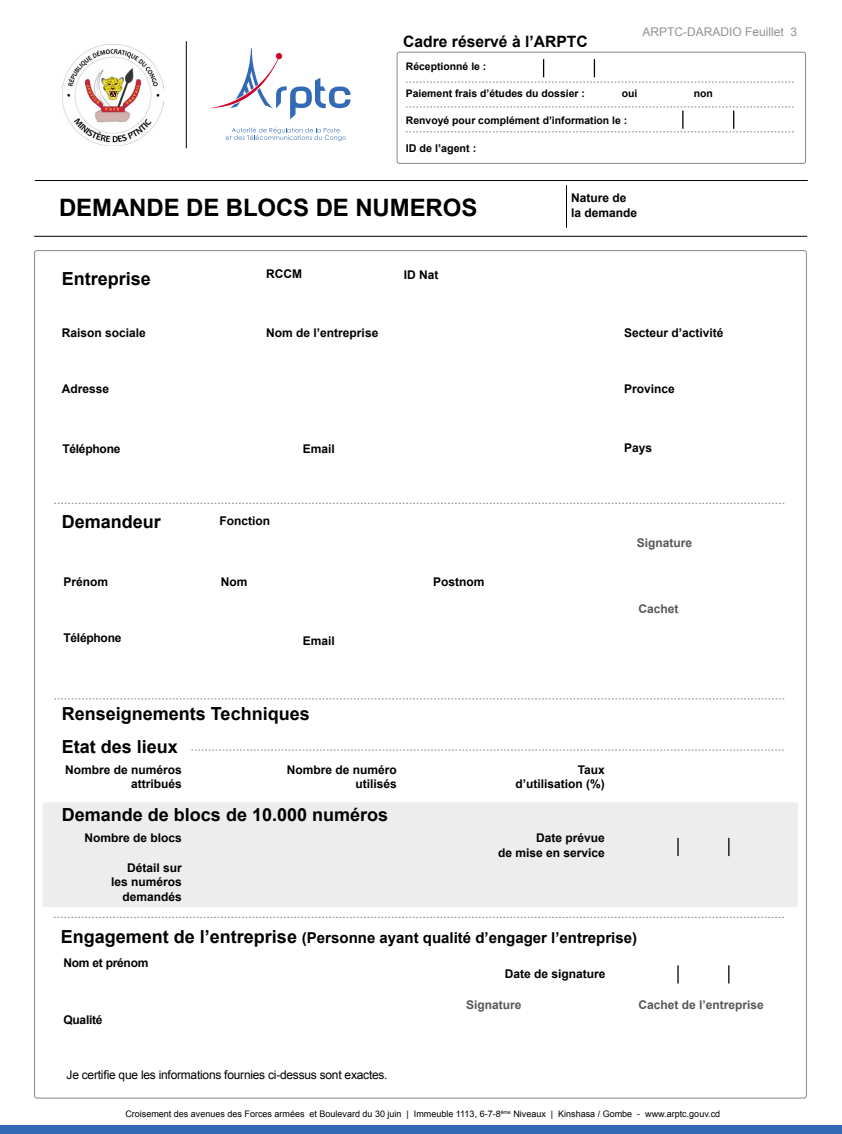
<style>
.page{position:relative;width:842px;height:1134px;background:#fff}
.page>*{position:absolute;margin:0;border:0;box-sizing:border-box;transform-origin:0 0}
.t1{font:700 24px "Arial";letter-spacing:-.005em;color:#000}
.t2{font:700 18px/32.4px "Arial";color:#000}
.t3{font:700 15.6px "Arial";color:#000}
.t4{font:700 15px "Arial";color:#000}
.t5{font:700 12px/14.4px "Arial";color:#000;text-align:right}
.t6{font:12px "Arial";letter-spacing:-.02em;color:#000}
.t7{font:700 12px "Arial";color:#575756}
.t8{font:700 12px "Arial";letter-spacing:-.02em;color:#000}
.t9{font:12px "Arial";color:#929292}
.t10{font:700 10.8px "Arial";color:#000}
.t11{font:700 10.4px "Arial";color:#000}
.t12{font:9px "Arial";color:#000}
.s1{font-size:18px}
</style>
<div class="page">
<div style="left:0;top:1125px;width:438px;height:9px;background:#3369b5"></div>
<div style="left:438px;top:1125px;width:256px;height:9px;background:#3369b5"></div>
<div style="left:694px;top:1125px;width:148px;height:9px;background:#3369b5"></div>
<div style="left:43px;top:802px;width:755px;height:105px;background:#ededed;border-radius:2px"></div>
<svg style="left:210px;top:48px;width:141px;height:71px"></svg>
<svg style="left:226px;top:128px;width:120px;height:13px"></svg>
<hr style="left:186px;top:41px;width:1px;height:107px;background:#000">
<hr style="left:566px;top:185px;width:1px;height:43px;background:#000">
<hr style="left:35px;top:180px;width:773px;height:1px;background:#000">
<hr style="left:34px;top:236px;width:773px;height:1px;background:#000">
<img style="left:62px;top:44px;width:101px;height:101px">
<div style="left:397px;top:52px;width:409px;height:112px;border:1px solid #878787;border-radius:2px"></div>
<svg style="left:406px;top:59px;width:388px;height:24px"></svg>
<svg style="left:54px;top:503px;width:730px;height:1px"></svg>
<svg style="left:191px;top:750px;width:593px;height:1px"></svg>
<svg style="left:54px;top:699px;width:730px;height:1px"></svg>
<svg style="left:54px;top:917px;width:730px;height:1px"></svg>
<svg style="left:406px;top:107px;width:388px;height:26px"></svg>
<svg style="left:677px;top:838px;width:2px;height:18px"></svg>
<svg style="left:728px;top:838px;width:1px;height:18px"></svg>
<svg style="left:677px;top:965px;width:2px;height:18px"></svg>
<svg style="left:728px;top:965px;width:1px;height:18px"></svg>
<p class="t9" style="left:643px;top:24px;width:156px">ARPTC-DARADIO Feuillet 3</p>
<p class="t3" style="left:403px;top:31px;width:186px">Cadre réservé à l’ARPTC</p>
<p class="t11" style="left:406px;top:59px;width:82px">Réceptionné le :</p>
<p class="t11" style="left:406px;top:86px;width:181px">Paiement frais d’études du dossier :</p>
<p class="t11" style="left:622px;top:86px;width:17px">oui</p>
<p class="t11" style="left:694px;top:86px;width:21px">non</p>
<p class="t11" style="left:406px;top:113px;width:223px">Renvoyé pour complément d’information le :</p>
<p class="t10" style="left:406px;top:141px;width:72px">ID de l’agent :</p>
<h1 class="t1" style="left:59px;top:192px;width:420px">DEMANDE DE BLOCS DE NUMEROS</h1>
<h2 class="t2" style="left:62px;top:263px;width:91px">Entreprise</h2>
<p class="t5" style="left:266px;top:267px;width:37px">RCCM</p>
<p class="t5" style="left:404px;top:268px;width:36px">ID Nat</p>
<p class="t5" style="left:62px;top:326px;width:86px">Raison sociale</p>
<p class="t5" style="left:266px;top:326px;width:114px">Nom de l’entreprise</p>
<p class="t5" style="left:62px;top:382px;width:49px">Adresse</p>
<p class="t8" style="left:62px;top:441px;width:60px">Téléphone</p>
<p class="t5" style="left:303px;top:442px;width:34px">Email</p>
<h2 class="t2" style="left:62px;top:506px;width:101px">Demandeur</h2>
<p class="t5" style="left:220px;top:514px;width:52px">Fonction</p>
<p class="t5" style="left:63px;top:575px;width:46px">Prénom</p>
<p class="t5" style="left:221px;top:575px;width:28px">Nom</p>
<p class="t5" style="left:433px;top:575px;width:53px">Postnom</p>
<p class="t8" style="left:63px;top:630px;width:60px">Téléphone</p>
<p class="t5" style="left:303px;top:634px;width:34px">Email</p>
<h2 class="t2" style="left:62px;top:698px;width:249px">Renseignements Techniques<br>Etat des lieux</h2>
<p class="t5" style="left:571px;top:191px;width:68px;text-align:left">Nature de la demande</p>
<p class="t5" style="left:624px;top:326px;width:101px">Secteur d’activité</p>
<p class="t5" style="left:624px;top:382px;width:52px">Province</p>
<p class="t5" style="left:624px;top:441px;width:30px">Pays</p>
<p class="t7" style="left:637px;top:534px;width:57px">Signature</p>
<p class="t7" style="left:638px;top:601px;width:42px">Cachet</p>
<p class="t5" style="left:65px;top:763px;width:118px">Nombre de numéros attribués</p>
<p class="t5" style="left:287px;top:763px;width:112px">Nombre de numéro utilisés</p>
<p class="t5" style="left:516px;top:763px;width:91px">Taux d’utilisation (%)</p>
<h2 class="t2" style="left:62px;top:799px;width:328px">Demande de blocs de 10.000 numéros</h2>
<p class="t5" style="left:84px;top:831px;width:99px">Nombre de blocs</p>
<p class="t5" style="left:111px;top:861px;width:72px">Détail sur les numéros demandés</p>
<p class="t5" style="left:498px;top:831px;width:108px">Date prévue<br>de mise en service</p>
<p class="t4" style="left:61px;top:928px;width:578px"><span class="s1">Engagement de l’entreprise</span> (Personne ayant qualité d’engager l’entreprise)</p>
<p class="t8" style="left:63px;top:955px;width:87px">Nom et prénom</p>
<p class="t8" style="left:63px;top:1012px;width:41px">Qualité</p>
<p class="t6" style="left:67px;top:1067px;width:323px">Je certifie que les informations fournies ci-dessus sont exactes.</p>
<p class="t5" style="left:505px;top:966px;width:102px">Date de signature</p>
<p class="t7" style="left:466px;top:997px;width:57px">Signature</p>
<p class="t7" style="left:638px;top:997px;width:127px">Cachet de l’entreprise</p>
<p class="t12" style="left:125px;top:1108px;width:596px">Croisement des avenues des Forces armées et Boulevard du 30 juin | Immeuble 1113, 6-7-8<sup>ème</sup> Niveaux | Kinshasa / Gombe - www.arptc.gouv.cd</p>
</div>
